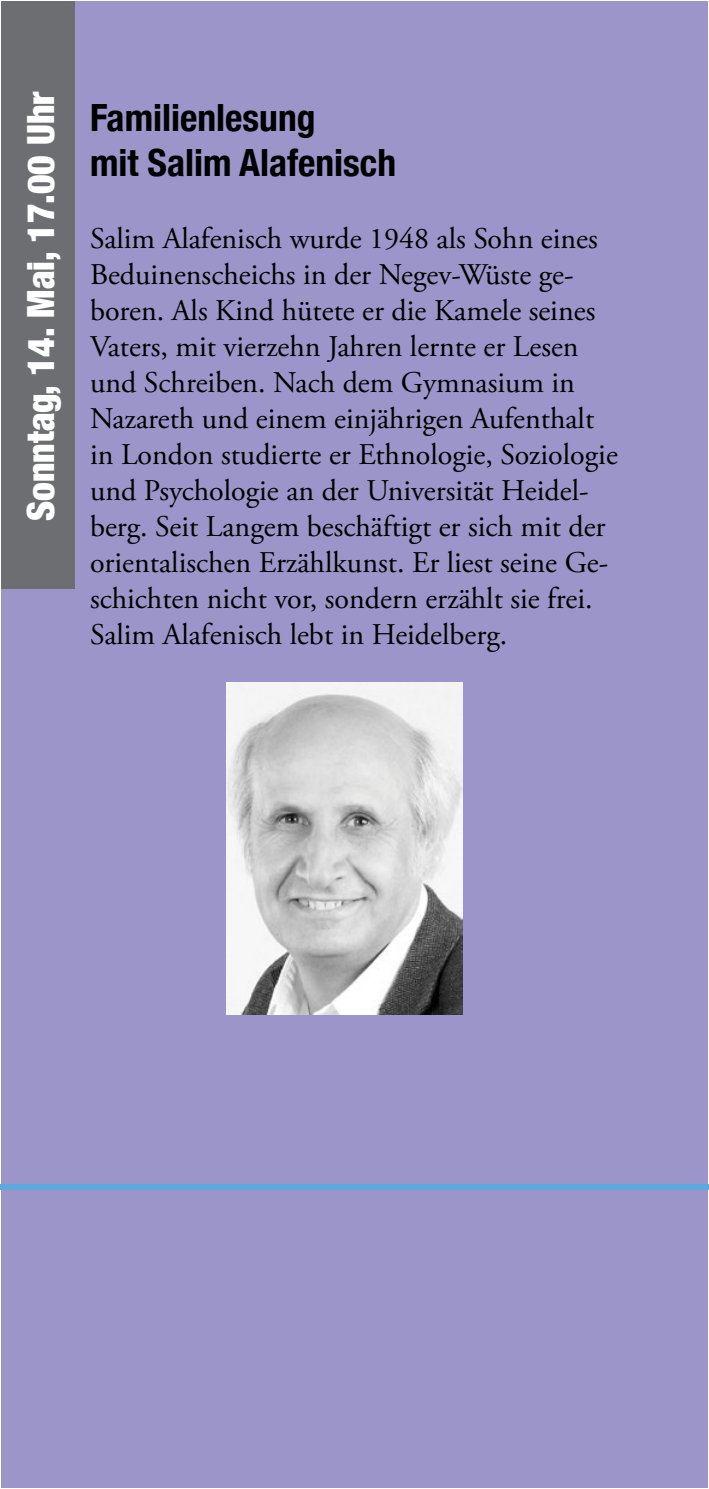
<style>
.page{position:relative;width:709px;height:1489px;background:#fff}
.page>*{position:absolute;margin:0;border:0;box-sizing:border-box;transform-origin:0 0}
.t1{font:700 condensed 37.5px/45px "Helvetica Neue";color:#000}
.t2{font:900 condensed 37.5px "Helvetica Neue";color:#fff}
.t3{font:30px/36px "Adobe Garamond Pro";color:#000}
</style>
<div class="page">
<div style="left:1px;top:1px;width:706px;height:1486px;background:#9b95c9"></div>
<div style="left:1px;top:1px;width:74px;height:588px;background:#6d6e71"></div>
<img style="left:227px;top:682px;width:236px;height:331px">
<div style="left:0;top:1183px;width:709px;height:6px;background:#5da9dd"></div>
<p class="t2" style="left:10px;top:521px;width:431px;rotate:-90deg">Sonntag, 14. Mai, 17.00 Uhr</p>
<p class="t1" style="left:90px;top:93px;width:307px">Familienlesung<br>mit Salim Alafenisch</p>
<p class="t3" style="left:90px;top:222px;width:529px">Salim Alafenisch wurde 1948 als Sohn eines Beduinenscheichs in der Negev-Wüste ge&shy;boren. Als Kind hütete er die Kamele seines Vaters, mit vierzehn Jahren lernte er Lesen und Schreiben. Nach dem Gymnasium in Nazareth und einem einjährigen Aufenthalt in London studierte er Ethnologie, Soziologie und Psychologie an der Universität Heidel&shy;berg. Seit Langem beschäftigt er sich mit der orientalischen Erzählkunst. Er liest seine Ge&shy;schichten nicht vor, sondern erzählt sie frei.<br>Salim Alafenisch lebt in Heidelberg.</p>
</div>
